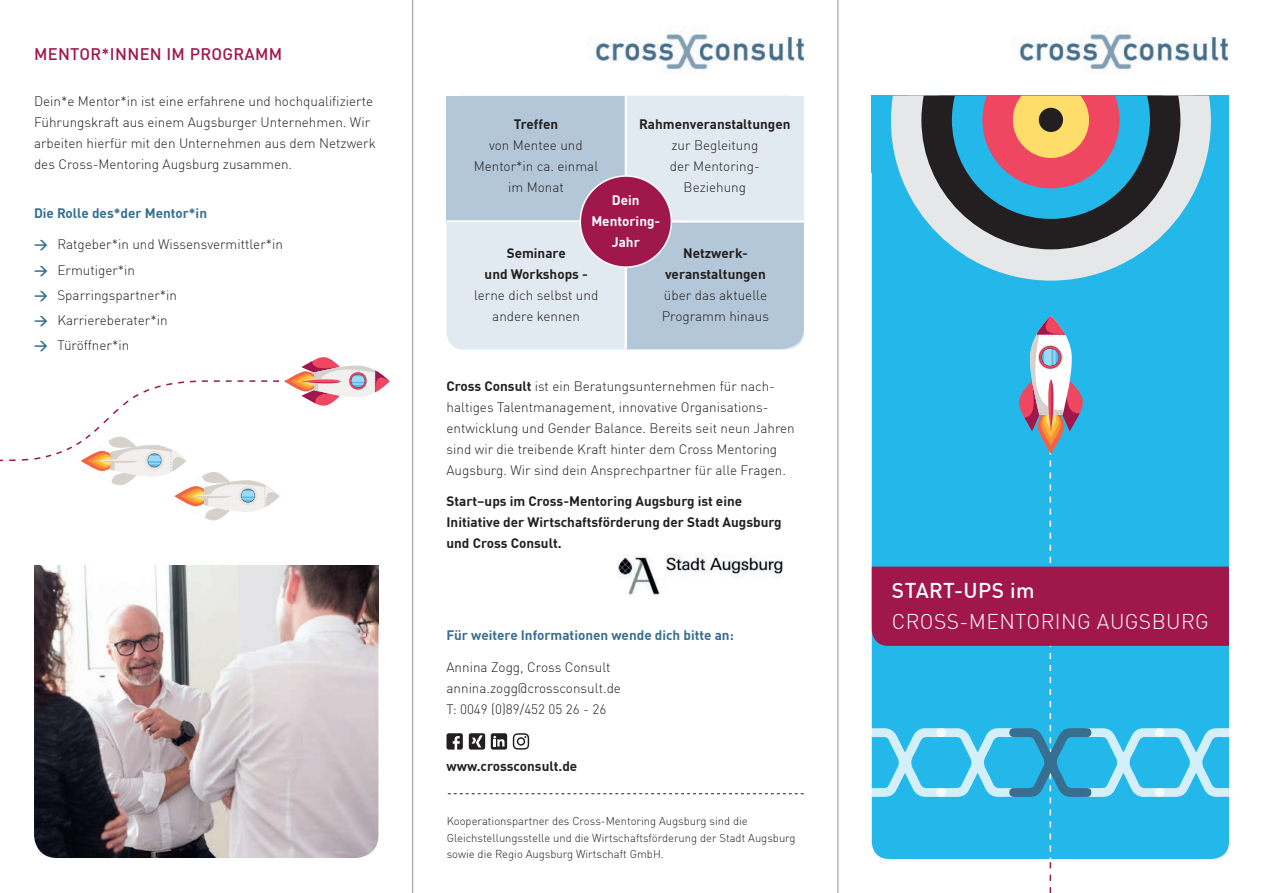
<style>
.page{position:relative;width:1263px;height:893px;background:#fff}
.page>*{position:absolute;margin:0;border:0;box-sizing:border-box;transform-origin:0 0}
.t1{font:300 21px "DIN Offc";letter-spacing:.02em;color:#fff}
.t2{font:500 21px "DIN Offc";letter-spacing:.02em;color:#fff}
.t3{font:500 16.5px "DIN Offc";letter-spacing:.02em;color:#a0174b}
.t4{font:300 13.5px/21px "DIN Offc";color:#231f20}
.t5{font:700 13.5px/21px "DIN Offc";color:#231f20;text-align:center}
.t6{font:700 13.5px "DIN Offc";color:#386e8f}
.t7{font:700 13.5px/21px "DIN Offc";color:#fff;text-align:center}
.t8{font:300 11.25px/16.5px "DIN Offc";color:#231f20}
.s1{font-weight:700;color:#386e8f}
.s2{font-weight:700}
</style>
<div class="page">
<svg style="left:513px;top:733px;width:16px;height:17px"></svg>
<svg style="left:491px;top:733px;width:16px;height:17px"></svg>
<svg style="left:493px;top:736px;width:11px;height:10px"></svg>
<div style="left:469px;top:733px;width:16px;height:17px;background:#231f20;border-radius:2px"></div>
<svg style="left:471px;top:735px;width:12px;height:12px"></svg>
<svg style="left:446px;top:733px;width:17px;height:17px"></svg>
<img style="left:595px;top:27px;width:210px;height:44px">
<img style="left:34px;top:624px;width:344px;height:234px">
<svg style="left:0;top:357px;width:390px;height:164px"></svg>
<div style="left:872px;top:96px;width:357px;height:763px;background:#23b7ea;border-radius:17px"></div>
<div style="left:872px;top:96px;width:357px;height:77px;background:#23b7ea"></div>
<svg style="left:891px;top:96px;width:320px;height:185px"></svg>
<svg style="left:906px;top:96px;width:290px;height:169px;fill:#e6e7e9"></svg>
<svg style="left:921px;top:96px;width:259px;height:153px"></svg>
<div style="left:1028px;top:97px;width:46px;height:46px;background:#ffdd6b;border-radius:50%"></div>
<div style="left:1039px;top:108px;width:24px;height:24px;background:#231f20;border-radius:50%"></div>
<img style="left:1019px;top:27px;width:210px;height:44px">
<img style="left:34px;top:565px;width:344px;height:59px">
<img style="left:618px;top:554px;width:165px;height:42px">
<svg style="left:871px;top:316px;width:358px;height:577px"></svg>
<svg style="left:448px;top:793px;width:356px;height:1px"></svg>
<div style="left:446px;top:96px;width:358px;height:254px;background:#e2eaf1;border-radius:17px"></div>
<div style="left:627px;top:223px;width:177px;height:126px;background:#b4c7d8"></div>
<div style="left:626px;top:96px;width:178px;height:45px;background:#e2eaf1"></div>
<div style="left:446px;top:96px;width:181px;height:127px;background:#b4c7d8"></div>
<hr style="left:625px;top:96px;width:2px;height:253px;background:#fff">
<hr style="left:446px;top:220px;width:358px;height:3px;background:#fff">
<div style="left:580px;top:176px;width:91px;height:91px;background:#a0174b;border-radius:50%"></div>
<div style="left:579px;top:175px;width:93px;height:93px;border:2px solid #fff;border-radius:50%"></div>
<hr style="left:412px;top:0;width:1px;height:893px;background:#939598">
<hr style="left:838px;top:0;width:1px;height:893px;background:#939598">
<p class="t3" style="left:34px;top:43px;width:250px">MENTOR*INNEN IM PROGRAMM</p>
<p class="t4" style="left:34px;top:90px;width:343px">Dein*e Mentor*in ist eine erfahrene und hochqualifizierte Führungskraft aus einem Augsburger Unternehmen. Wir arbeiten hierfür mit den Unternehmen aus dem Netzwerk des Cross-Mentoring Augsburg zusammen.</p>
<p class="t6" style="left:34px;top:204px;width:175px">Die Rolle des*der Mentor*in</p>
<p class="t4" style="left:34px;top:234px;width:250px"><span class="s1">→</span> Ratgeber*in und Wissensvermittler*in</p>
<p class="t4" style="left:34px;top:259px;width:103px"><span class="s1">→</span> Ermutiger*in</p>
<p class="t4" style="left:34px;top:284px;width:145px"><span class="s1">→</span> Sparringspartner*in</p>
<p class="t4" style="left:34px;top:310px;width:135px"><span class="s1">→</span> Karriereberater*in</p>
<p class="t4" style="left:34px;top:335px;width:97px"><span class="s1">→</span> Türöffner*in</p>
<p class="t5" style="left:514px;top:113px;width:46px">Treffen</p>
<p class="t4" style="left:474px;top:135px;width:126px;text-align:center">von Mentee und<br>Mentor*in ca. einmal im Monat</p>
<p class="t5" style="left:639px;top:113px;width:153px">Rahmenveranstaltungen</p>
<p class="t4" style="left:670px;top:135px;width:91px;text-align:center">zur Begleitung der Mentoring-<br>Beziehung</p>
<p class="t7" style="left:591px;top:189px;width:70px">Dein<br>Mentoring-<br>Jahr</p>
<p class="t5" style="left:485px;top:242px;width:105px">Seminare<br>und Workshops -</p>
<p class="t4" style="left:474px;top:285px;width:126px;text-align:center">lerne dich selbst und andere kennen</p>
<p class="t5" style="left:665px;top:242px;width:102px">Netzwerk&shy;veranstaltungen</p>
<p class="t4" style="left:662px;top:285px;width:109px">über das aktuelle<br>Programm hinaus</p>
<p class="t4" style="left:446px;top:375px;width:350px"><span class="s2">Cross Consult</span> ist ein Beratungsunternehmen für nach&shy;haltiges Talentmanagement, innovative Organisations&shy;entwicklung und Gender Balance. Bereits seit neun Jahren sind wir die treibende Kraft hinter dem Cross Mentoring Augsburg. Wir sind dein Ansprechpartner für alle Fragen.</p>
<p class="t5" style="left:446px;top:490px;width:337px;text-align:left">Start–ups im Cross-Mentoring Augsburg ist eine<br>Initiative der Wirtschaftsförderung der Stadt Augsburg und Cross Consult.</p>
<p class="t6" style="left:446px;top:626px;width:289px">Für weitere Informationen wende dich bitte an:</p>
<p class="t4" style="left:446px;top:656px;width:176px">Annina Zogg, Cross Consult annina.zogg@crossconsult.de<br>T: 0049 (0)89/452 05 26 - 26</p>
<p class="t5" style="left:446px;top:755px;width:132px">www.crossconsult.de</p>
<p class="t8" style="left:447px;top:813px;width:350px">Kooperationspartner des Cross-Mentoring Augsburg sind die<br>Gleichstellungsstelle und die Wirtschaftsförderung der Stadt Augsburg sowie die Regio Augsburg Wirtschaft GmbH.</p>
<h1 class="t2" style="left:892px;top:577px;width:144px">START-UPS im</h1>
<h1 class="t1" style="left:892px;top:609px;width:318px">CROSS-MENTORING AUGSBURG</h1>
</div>
